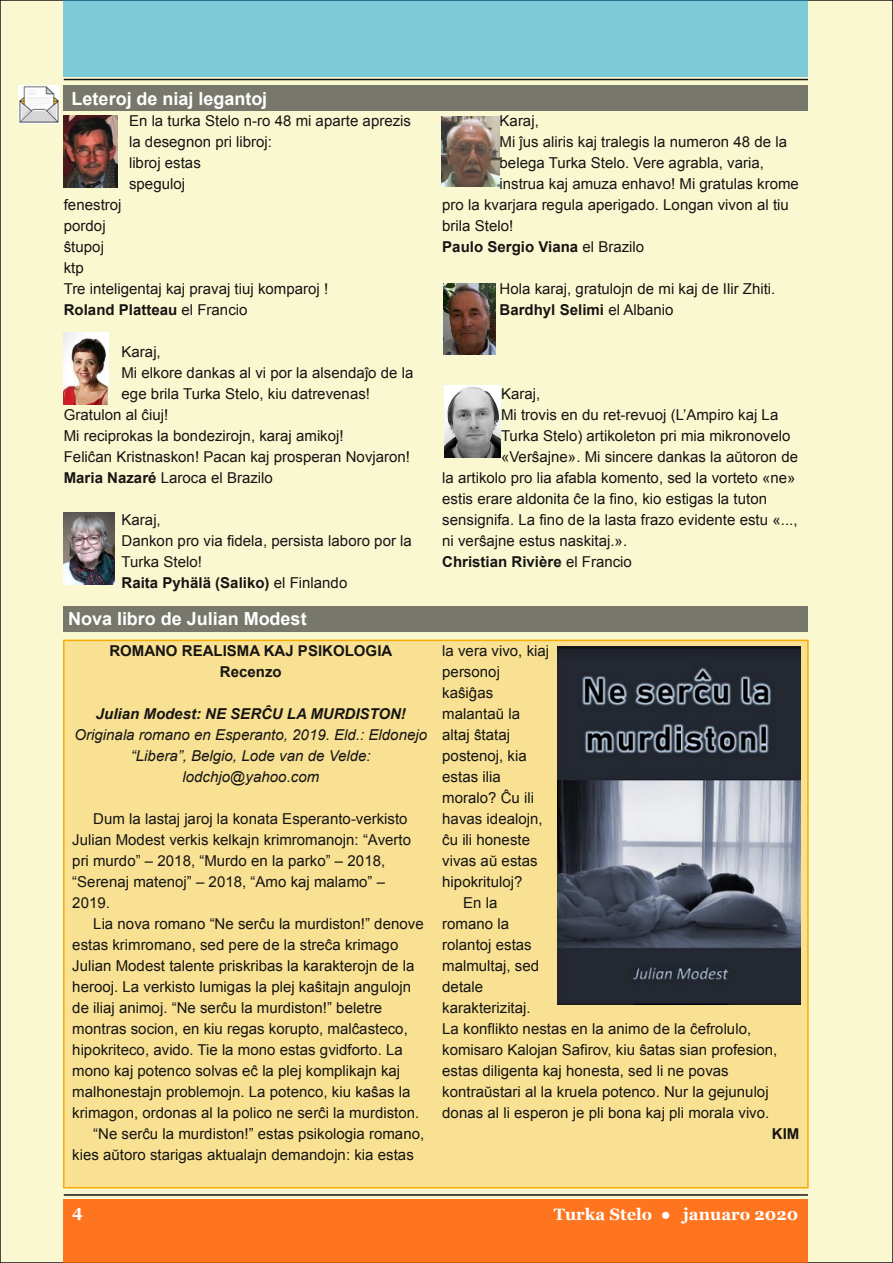
<style>
.page{position:relative;width:893px;height:1263px;background:#faf8d0}
.page>*{position:absolute;margin:0;border:0;box-sizing:border-box;transform-origin:0 0}
.t1{font:700 18px "Arial";color:#fff}
.t2{font:700 16.5px "Georgia";color:#fff}
.t3{font:15px/21px "Arial";letter-spacing:.005em;color:#161413}
.t4{font:italic 15px/21px "Arial";letter-spacing:.005em;color:#161413;text-align:center}
.t5{font:700 15px/21px "Arial";letter-spacing:.005em;color:#161413;text-align:center}
.t6{font:italic 700 15px "Arial";color:#161413}
.s1{font-weight:700}
.s2{font-weight:400}
</style>
<div class="page">
<div style="left:64px;top:1199px;width:744px;height:64px;background:#fe741f"></div>
<hr style="left:64px;top:1194px;width:744px;height:2px;background:#161413">
<div style="left:64px;top:0;width:744px;height:77px;background:#7dcbd7"></div>
<hr style="left:64px;top:79px;width:744px;height:1px;background:#161413">
<div style="left:64px;top:85px;width:744px;height:26px;background:#78776b"></div>
<img style="left:444px;top:283px;width:52px;height:72px">
<img style="left:64px;top:333px;width:45px;height:72px">
<img style="left:64px;top:115px;width:54px;height:73px">
<img style="left:19px;top:85px;width:40px;height:39px">
<img style="left:64px;top:513px;width:51px;height:72px">
<img style="left:442px;top:117px;width:57px;height:70px">
<img style="left:445px;top:385px;width:56px;height:72px">
<div style="left:64px;top:640px;width:744px;height:548px;background:#f8e192"></div>
<div style="left:64px;top:606px;width:744px;height:26px;background:#78776b"></div>
<img style="left:557px;top:647px;width:243px;height:357px">
<p class="t1" style="left:72px;top:88px;width:197px">Leteroj de niaj legantoj</p>
<p class="t3" style="left:129px;top:110px;width:283px">En la turka Stelo n-ro 48 mi aparte aprezis la desegnon pri libroj:<br>libroj estas<br>speguloj</p>
<p class="t3" style="left:64px;top:194px;width:266px">fenestroj<br>pordoj<br>ŝtupoj<br>ktp<br>Tre inteligentaj kaj pravaj tiuj komparoj !<br><span class="s1">Roland Platteau</span> el Francio</p>
<p class="t3" style="left:122px;top:341px;width:41px">Karaj,</p>
<p class="t3" style="left:122px;top:362px;width:293px">Mi elkore dankas al vi por la alsendaĵo de la</p>
<p class="t3" style="left:122px;top:383px;width:250px">ege brila Turka Stelo, kiu datrevenas!</p>
<p class="t3" style="left:64px;top:404px;width:106px">Gratulon al ĉiuj!</p>
<p class="t3" style="left:64px;top:425px;width:281px">Mi reciprokas la bondezirojn, karaj amikoj!</p>
<p class="t3" style="left:64px;top:446px;width:348px">Feliĉan Kristnaskon! Pacan kaj prosperan Novjaron!</p>
<p class="t3" style="left:64px;top:467px;width:211px"><span class="s1">Maria Nazaré</span> Laroca el Brazilo</p>
<p class="t3" style="left:122px;top:509px;width:292px">Karaj,<br>Dankon pro via fidela, persista laboro por la<br>Turka Stelo!<br><span class="s1">Raita Pyhälä (Saliko)</span> el Finlando</p>
<p class="t1" style="left:68px;top:608px;width:240px">Nova libro de Julian Modest</p>
<p class="t5" style="left:109px;top:641px;width:284px">ROMANO REALISMA KAJ PSIKOLOGIA<br>Recenzo</p>
<p class="t6" style="left:96px;top:706px;width:312px">Julian Modest: NE SERĈU LA MURDISTON!</p>
<p class="t4" style="left:75px;top:725px;width:354px">Originala romano en Esperanto, 2019. Eld.: Eldonejo “Libera”, Belgio, Lode van de Velde: lodchjo@yahoo.com</p>
<p class="t3" style="left:72px;top:809px;width:340px;text-indent:21px">Dum la lastaj jaroj la konata Esperanto-verkisto Julian Modest verkis kelkajn krimromanojn: “Averto pri murdo” – 2018, “Murdo en la parko” – 2018, “Serenaj matenoj” – 2018, “Amo kaj malamo” – 2019.</p>
<p class="t3" style="left:93px;top:914px;width:332px">Lia nova romano “Ne serĉu la murdiston!” denove</p>
<p class="t3" style="left:72px;top:935px;width:328px">estas krimromano, sed pere de la streĉa krimago</p>
<p class="t3" style="left:72px;top:956px;width:344px">Julian Modest talente priskribas la karakterojn de la</p>
<p class="t3" style="left:72px;top:977px;width:340px">herooj. La verkisto lumigas la plej kaŝitajn angulojn</p>
<p class="t3" style="left:72px;top:998px;width:311px">de iliaj animoj. “Ne serĉu la murdiston!” beletre</p>
<p class="t3" style="left:72px;top:1019px;width:337px">montras socion, en kiu regas korupto, malĉasteco,</p>
<p class="t3" style="left:72px;top:1040px;width:332px">hipokriteco, avido. Tie la mono estas gvidforto. La</p>
<p class="t3" style="left:72px;top:1061px;width:329px">mono kaj potenco solvas eĉ la plej komplikajn kaj</p>
<p class="t3" style="left:72px;top:1082px;width:340px">malhonestajn problemojn. La potenco, kiu kaŝas la</p>
<p class="t3" style="left:72px;top:1103px;width:349px">krimagon, ordonas al la polico ne serĉi la murdiston.</p>
<p class="t3" style="left:93px;top:1124px;width:333px">“Ne serĉu la murdiston!” estas psikologia romano,</p>
<p class="t3" style="left:72px;top:1145px;width:343px">kies aŭtoro starigas aktualajn demandojn: kia estas</p>
<p class="t3" style="left:500px;top:110px;width:41px">Karaj,</p>
<p class="t3" style="left:500px;top:131px;width:289px">Mi ĵus aliris kaj tralegis la numeron 48 de la</p>
<p class="t3" style="left:500px;top:152px;width:266px">belega Turka Stelo. Vere agrabla, varia,</p>
<p class="t3" style="left:500px;top:173px;width:301px">instrua kaj amuza enhavo! Mi gratulas krome</p>
<p class="t3" style="left:442px;top:194px;width:348px">pro la kvarjara regula aperigado. Longan vivon al tiu</p>
<p class="t3" style="left:442px;top:215px;width:73px">brila Stelo!</p>
<p class="t5" style="left:442px;top:236px;width:203px">Paulo Sergio Viana <span class="s2">el Brazilo</span></p>
<p class="t3" style="left:500px;top:278px;width:277px">Hola karaj, gratulojn de mi kaj de Ilir Zhiti.<br><span class="s1">Bardhyl Selimi</span> el Albanio</p>
<p class="t3" style="left:501px;top:383px;width:41px">Karaj,</p>
<p class="t3" style="left:501px;top:404px;width:279px">Mi trovis en du ret-revuoj (L’Ampiro kaj La</p>
<p class="t3" style="left:501px;top:425px;width:291px">Turka Stelo) artikoleton pri mia mikronovelo</p>
<p class="t3" style="left:501px;top:446px;width:299px">«Verŝajne». Mi sincere dankas la aŭtoron de</p>
<p class="t3" style="left:442px;top:467px;width:355px">la artikolo pro lia afabla komento, sed la vorteto «ne»</p>
<p class="t3" style="left:442px;top:488px;width:326px">estis erare aldonita ĉe la fino, kio estigas la tuton</p>
<p class="t3" style="left:442px;top:509px;width:357px">sensignifa. La fino de la lasta frazo evidente estu «...,</p>
<p class="t3" style="left:442px;top:530px;width:186px">ni verŝajne estus naskitaj.».</p>
<p class="t5" style="left:442px;top:551px;width:191px">Christian Rivière <span class="s2">el Francio</span></p>
<p class="t3" style="left:442px;top:640px;width:108px">la vera vivo, kiaj</p>
<p class="t3" style="left:442px;top:661px;width:59px">personoj</p>
<p class="t3" style="left:442px;top:682px;width:52px">kaŝiĝas</p>
<p class="t3" style="left:442px;top:703px;width:79px">malantaŭ la</p>
<p class="t3" style="left:442px;top:724px;width:69px">altaj ŝtataj</p>
<p class="t3" style="left:442px;top:745px;width:86px">postenoj, kia</p>
<p class="t3" style="left:442px;top:766px;width:60px">estas ilia</p>
<p class="t3" style="left:442px;top:787px;width:93px">moralo? Ĉu ili</p>
<p class="t3" style="left:442px;top:808px;width:102px">havas idealojn,</p>
<p class="t3" style="left:442px;top:829px;width:89px">ĉu ili honeste</p>
<p class="t3" style="left:442px;top:850px;width:97px">vivas aŭ estas</p>
<p class="t3" style="left:442px;top:871px;width:82px">hipokrituloj?</p>
<p class="t3" style="left:463px;top:892px;width:36px">En la</p>
<p class="t3" style="left:442px;top:913px;width:68px">romano la</p>
<p class="t3" style="left:442px;top:934px;width:91px">rolantoj estas</p>
<p class="t3" style="left:442px;top:955px;width:98px">malmultaj, sed</p>
<p class="t3" style="left:442px;top:976px;width:43px">detale</p>
<p class="t3" style="left:442px;top:997px;width:90px">karakterizitaj.</p>
<p class="t3" style="left:442px;top:1018px;width:310px">La konflikto nestas en la animo de la ĉefrolulo,</p>
<p class="t3" style="left:442px;top:1039px;width:337px">komisaro Kalojan Safirov, kiu ŝatas sian profesion,</p>
<p class="t3" style="left:442px;top:1060px;width:288px">estas diligenta kaj honesta, sed li ne povas</p>
<p class="t3" style="left:442px;top:1081px;width:328px">kontraŭstari al la kruela potenco. Nur la gejunuloj</p>
<p class="t3" style="left:442px;top:1102px;width:329px">donas al li esperon je pli bona kaj pli morala vivo.</p>
<p class="t5" style="left:772px;top:1123px;width:29px">KIM</p>
<p class="t2" style="left:72px;top:1201px;width:12px">4</p>
<p class="t2" style="left:554px;top:1204px;width:246px">Turka Stelo ● januaro 2020</p>
</div>
